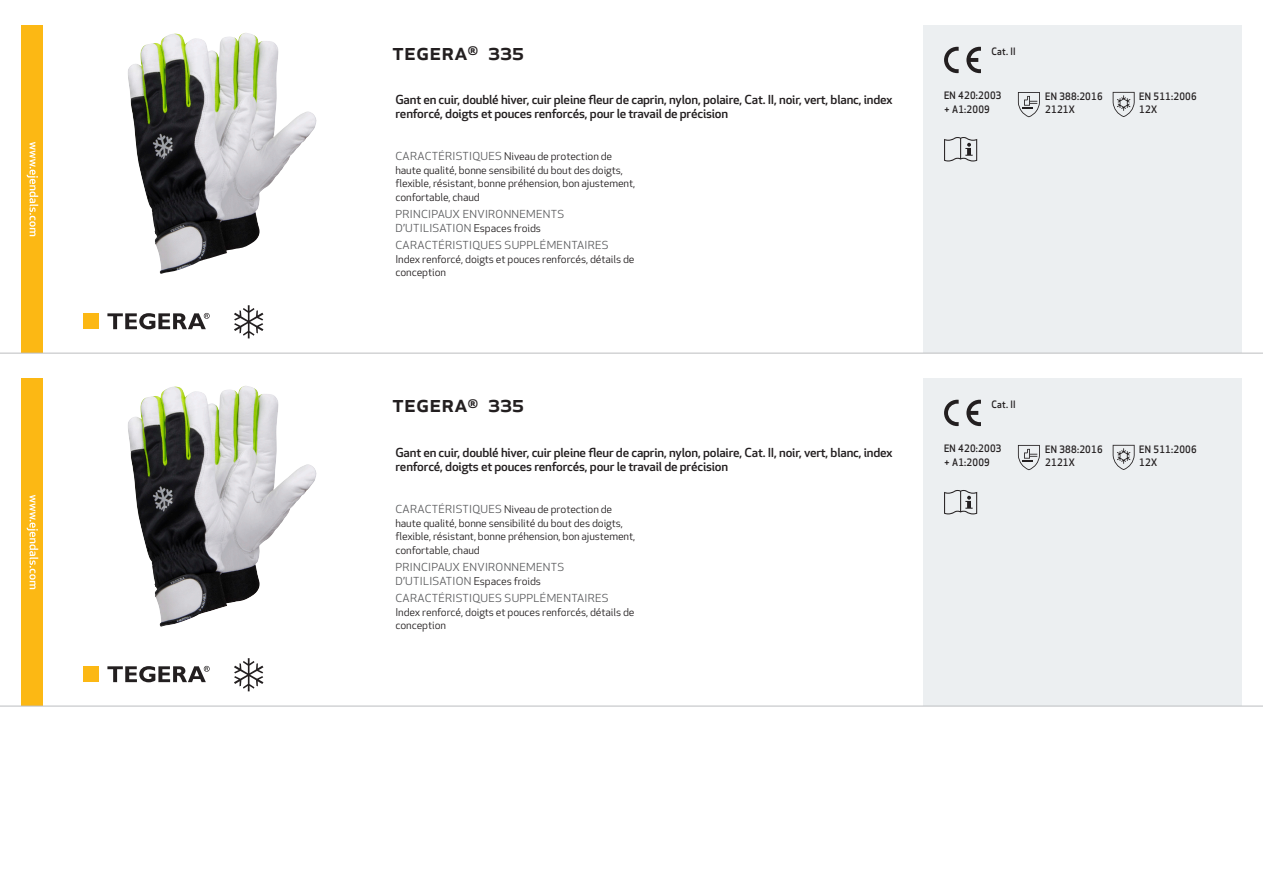
<style>
.page{position:relative;width:1263px;height:893px;background:#fff}
.page>*{position:absolute;margin:0;border:0;box-sizing:border-box;transform-origin:0 0}
.Produkt_namn{font:500 24px "Apex New";color:#231f20}
.Ingress{font:500 12.15px/14.2px "Apex New";letter-spacing:-.015em;color:#231f20;scale:1.06 1}
.Funktion{font:10.8px/13.8px "Apex New";letter-spacing:.025em;color:#57585a;scale:1.06 1}
.Funktion-2{font:10.5px/13.6px "Apex New";letter-spacing:-.01em;color:#231f20;scale:1.06 1}
.PictogramText{font:500 10.05px/13.5px "Apex New";letter-spacing:.025em;color:#231f20;scale:.95 1}
.s1{font-size:10.8px;color:#57585a}
.s2{font-size:10.5px;color:#231f20}
</style>
<div class="page">
<img style="left:128px;top:33px;width:189px;height:241px">
<div style="left:83px;top:313px;width:16px;height:16px;background:#fcb814"></div>
<svg style="left:107px;top:313px;width:103px;height:16px"></svg>
<svg style="left:234px;top:305px;width:29px;height:33px"></svg>
<div style="left:21px;top:26px;width:22px;height:327px;background:#fcb814"></div>
<svg style="left:27px;top:142px;width:11px;height:94px"></svg>
<div style="left:923px;top:26px;width:319px;height:327px;background:#eceff1"></div>
<svg style="left:966px;top:47px;width:15px;height:26px"></svg>
<svg style="left:944px;top:47px;width:15px;height:26px"></svg>
<svg style="left:1018px;top:92px;width:22px;height:25px"></svg>
<svg style="left:1113px;top:92px;width:21px;height:25px"></svg>
<svg style="left:944px;top:137px;width:33px;height:24px"></svg>
<img style="left:128px;top:386px;width:189px;height:241px">
<div style="left:83px;top:666px;width:16px;height:16px;background:#fcb814"></div>
<svg style="left:107px;top:666px;width:103px;height:16px"></svg>
<svg style="left:234px;top:658px;width:29px;height:33px"></svg>
<div style="left:21px;top:378px;width:22px;height:328px;background:#fcb814"></div>
<svg style="left:27px;top:495px;width:11px;height:94px"></svg>
<div style="left:923px;top:378px;width:319px;height:328px;background:#eceff1"></div>
<svg style="left:966px;top:400px;width:15px;height:26px"></svg>
<svg style="left:944px;top:400px;width:15px;height:26px"></svg>
<svg style="left:1018px;top:445px;width:22px;height:25px"></svg>
<svg style="left:1113px;top:445px;width:21px;height:25px"></svg>
<svg style="left:944px;top:490px;width:33px;height:24px"></svg>
<hr style="left:0;top:353px;width:1263px;height:1px;background:#bcbdc0">
<hr style="left:0;top:706px;width:1263px;height:1px;background:#bcbdc0">
<p class="Produkt_namn" style="left:392px;top:35px;width:133px">TEGERA<sup>®</sup> 335</p>
<p class="Ingress" style="left:395px;top:92px;width:471px">Gant en cuir, doublé hiver, cuir pleine fleur de caprin, nylon, polaire, Cat. II, noir, vert, blanc, index renforcé, doigts et pouces renforcés, pour le travail de précision</p>
<p class="Funktion-2" style="left:395px;top:150px;width:228px"><span class="s1">CARACTÉRISTIQUES</span> Niveau de protection de haute qualité, bonne sensibilité du bout des doigts, flexible, résistant, bonne préhension, bon ajustement, confortable, chaud</p>
<p class="Funktion" style="left:395px;top:207px;width:161px">PRINCIPAUX ENVIRONNEMENTS<br>D’UTILISATION <span class="s2">Espaces froids</span></p>
<p class="Funktion" style="left:395px;top:238px;width:203px">CARACTÉRISTIQUES SUPPLÉMENTAIRES</p>
<p class="Funktion-2" style="left:395px;top:252px;width:227px">Index renforcé, doigts et pouces renforcés, détails de conception</p>
<p class="Produkt_namn" style="left:392px;top:388px;width:133px">TEGERA<sup>®</sup> 335</p>
<p class="Ingress" style="left:395px;top:445px;width:471px">Gant en cuir, doublé hiver, cuir pleine fleur de caprin, nylon, polaire, Cat. II, noir, vert, blanc, index renforcé, doigts et pouces renforcés, pour le travail de précision</p>
<p class="Funktion-2" style="left:395px;top:502px;width:228px"><span class="s1">CARACTÉRISTIQUES</span> Niveau de protection de haute qualité, bonne sensibilité du bout des doigts, flexible, résistant, bonne préhension, bon ajustement, confortable, chaud</p>
<p class="Funktion" style="left:395px;top:560px;width:161px">PRINCIPAUX ENVIRONNEMENTS<br>D’UTILISATION <span class="s2">Espaces froids</span></p>
<p class="Funktion" style="left:395px;top:591px;width:203px">CARACTÉRISTIQUES SUPPLÉMENTAIRES</p>
<p class="Funktion-2" style="left:395px;top:605px;width:227px">Index renforcé, doigts et pouces renforcés, détails de conception</p>
<p class="PictogramText" style="left:991px;top:44px;width:27px">Cat. II</p>
<p class="PictogramText" style="left:944px;top:89px;width:62px">EN 420:2003 + A1:2009</p>
<p class="PictogramText" style="left:1045px;top:89px;width:62px">EN 388:2016</p>
<p class="PictogramText" style="left:1045px;top:102px;width:33px">2121X</p>
<p class="PictogramText" style="left:1139px;top:89px;width:62px">EN 511:2006</p>
<p class="PictogramText" style="left:1139px;top:102px;width:20px">12X</p>
<p class="PictogramText" style="left:991px;top:397px;width:27px">Cat. II</p>
<p class="PictogramText" style="left:944px;top:442px;width:62px">EN 420:2003 + A1:2009</p>
<p class="PictogramText" style="left:1045px;top:442px;width:62px">EN 388:2016</p>
<p class="PictogramText" style="left:1045px;top:455px;width:33px">2121X</p>
<p class="PictogramText" style="left:1139px;top:442px;width:62px">EN 511:2006</p>
<p class="PictogramText" style="left:1139px;top:455px;width:20px">12X</p>
</div>
